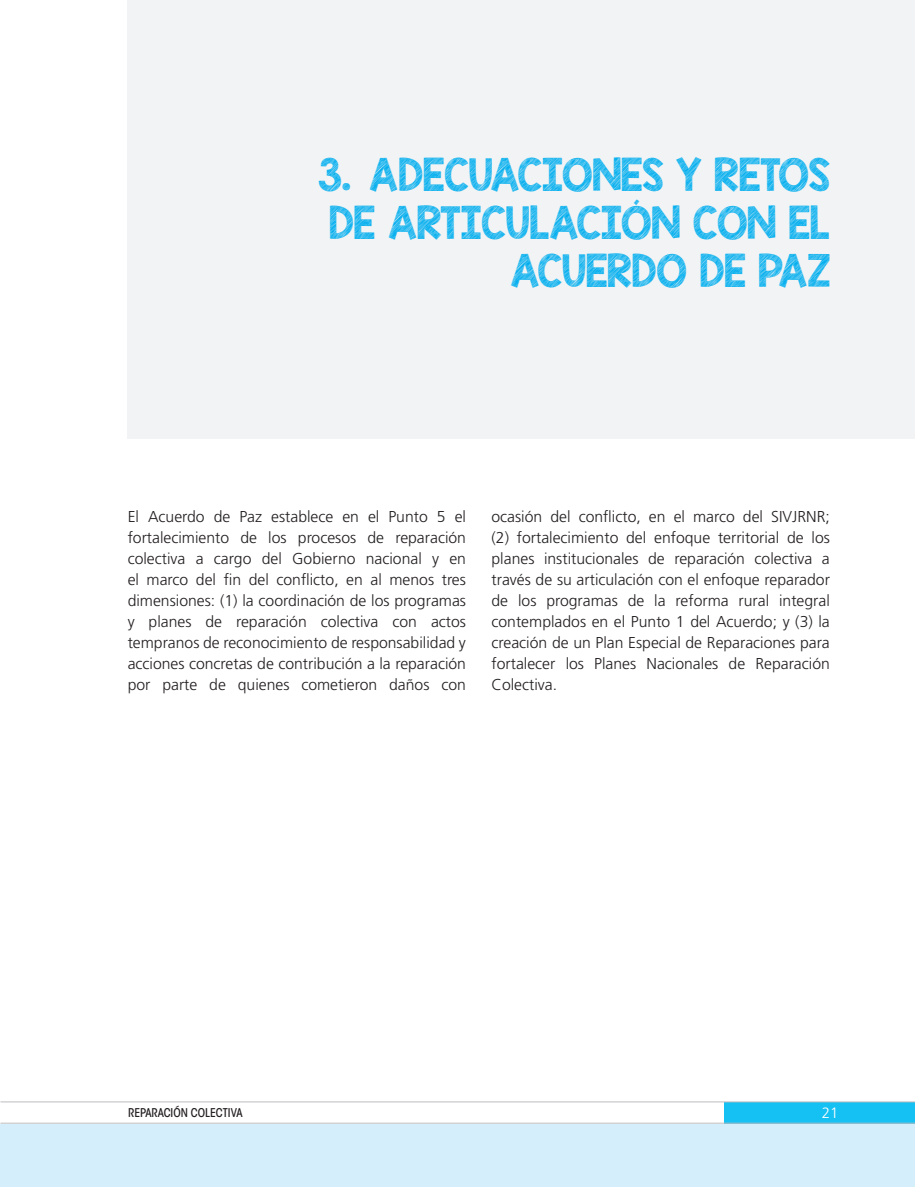
<style>
.page{position:relative;width:915px;height:1187px;background:#fff}
.page>*{position:absolute;margin:0;border:0;box-sizing:border-box;transform-origin:0 0}
.titulo1{font:36px/48px "KG Blank Space Sketch";color:#00aeef;text-align:right}
.t1{font:300 15.75px/21px "Frutiger LT Std";color:#231f20;text-align:justify}
.t2{font:300 15px "Frutiger LT Std";color:#fff}
.t3{font:500 condensed 12px "ITC Avant Garde Std";color:#231f20}
</style>
<div class="page">
<div style="left:0;top:1101px;width:914px;height:85px;background:#d4effb"></div>
<div style="left:723px;top:1101px;width:191px;height:22px;background:#15c0f2"></div>
<div style="left:0;top:1101px;width:723px;height:22px;background:#fff"></div>
<hr style="left:0;top:1101px;width:914px;height:1px;background:#bcbdc0">
<hr style="left:0;top:1122px;width:914px;height:1px;background:#bcbdc0">
<div style="left:128px;top:0;width:786px;height:438px;background:#f2f3f4"></div>
<p class="titulo1" style="left:318px;top:150px;width:513px">3. ADECUACIONES Y RETOS<br>DE ARTICULACIÓN CON EL<br>ACUERDO DE PAZ</p>
<p class="t1" style="left:128px;top:506px;width:340px">El Acuerdo de Paz establece en el Punto 5 el fortalecimiento de los procesos de reparación colectiva a cargo del Gobierno nacional y en el marco del fin del conflicto, en al menos tres dimensiones: (1) la coordinación de los programas y planes de reparación colectiva con actos tempranos de reconocimiento de responsabilidad y acciones concretas de contribución a la reparación por parte de quienes cometieron daños con</p>
<p class="t1" style="left:491px;top:506px;width:340px">ocasión del conflicto, en el marco del SIVJRNR; (2) fortalecimiento del enfoque territorial de los planes institucionales de reparación colectiva a través de su articulación con el enfoque reparador de los programas de la reforma rural integral contemplados en el Punto 1 del Acuerdo; y (3) la creación de un Plan Especial de Reparaciones para fortalecer los Planes Nacionales de Reparación Colectiva.</p>
<p class="t3" style="left:128px;top:1105px;width:116px">REPARACIÓN COLECTIVA</p>
<p class="t2" style="left:821px;top:1104px;width:18px">21</p>
</div>
